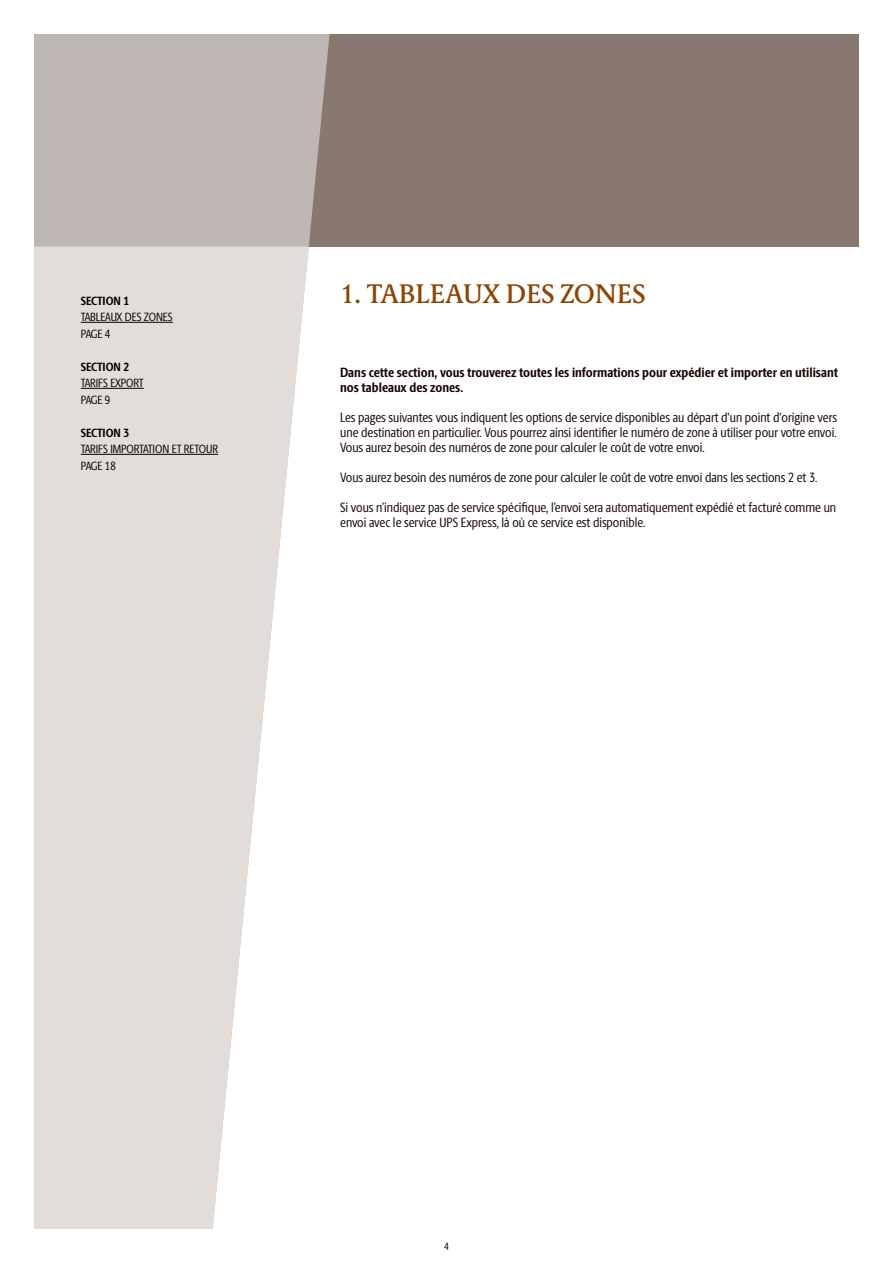
<style>
.page{position:relative;width:893px;height:1263px;background:#fff}
.page>*{position:absolute;margin:0;border:0;box-sizing:border-box;transform-origin:0 0}
.t1{font:500 27px "UPS Berlingske Serif Tx";letter-spacing:-.01em;color:#8e4402}
.t2{font:13.5px/15px "UPS Berlingske Sans Cn";color:#150400;text-align:justify}
.t3{font:700 13.5px/15px "UPS Berlingske Sans Cn";color:#150400}
.t4{font:12px/16.5px "UPS Berlingske Sans Cn";letter-spacing:-.01em;color:#000}
.t5{font:700 12px "UPS Berlingske Sans Cn";letter-spacing:-.005em;color:#000}
.t6{font:10.5px "UPS Berlingske Sans Cn";color:#000}
</style>
<div class="page">
<div style="left:34px;top:34px;width:825px;height:213px;background:#897870"></div>
<div style="left:34px;top:34px;width:296px;height:213px;background:#beb7b3"></div>
<svg style="left:34px;top:247px;width:275px;height:982px;fill:#e2ddd9"></svg>
<hr style="left:81px;top:322px;width:92px;height:1px;background:#000">
<hr style="left:81px;top:388px;width:63px;height:1px;background:#000">
<hr style="left:81px;top:454px;width:137px;height:1px;background:#000">
<p class="t5" style="left:81px;top:291px;width:50px">SECTION 1</p>
<p class="t4" style="left:81px;top:308px;width:94px">TABLEAUX DES ZONES<br>PAGE 4</p>
<p class="t5" style="left:81px;top:357px;width:50px">SECTION 2</p>
<p class="t4" style="left:81px;top:374px;width:65px">TARIFS EXPORT<br>PAGE 9</p>
<p class="t5" style="left:81px;top:423px;width:50px">SECTION 3</p>
<p class="t4" style="left:81px;top:440px;width:139px">TARIFS IMPORTATION ET RETOUR<br>PAGE 18</p>
<h1 class="t1" style="left:340px;top:275px;width:307px">1. TABLEAUX DES ZONES</h1>
<p class="t3" style="left:340px;top:364px;width:499px">Dans cette section, vous trouverez toutes les informations pour expédier et importer en utilisant nos tableaux des zones.</p>
<p class="t2" style="left:340px;top:409px;width:498px">Les pages suivantes vous indiquent les options de service disponibles au départ d'un point d'origine vers une destination en particulier. Vous pourrez ainsi identifier le numéro de zone à utiliser pour votre envoi.<br>Vous aurez besoin des numéros de zone pour calculer le coût de votre envoi.</p>
<p class="t2" style="left:340px;top:469px;width:479px">Vous aurez besoin des numéros de zone pour calculer le coût de votre envoi dans les sections 2 et 3.</p>
<p class="t2" style="left:340px;top:499px;width:498px">Si vous n’indiquez pas de service spécifique, l’envoi sera automatiquement expédié et facturé comme un envoi avec le service UPS Express, là où ce service est disponible.</p>
<p class="t6" style="left:444px;top:1239px;width:6px">4</p>
</div>
